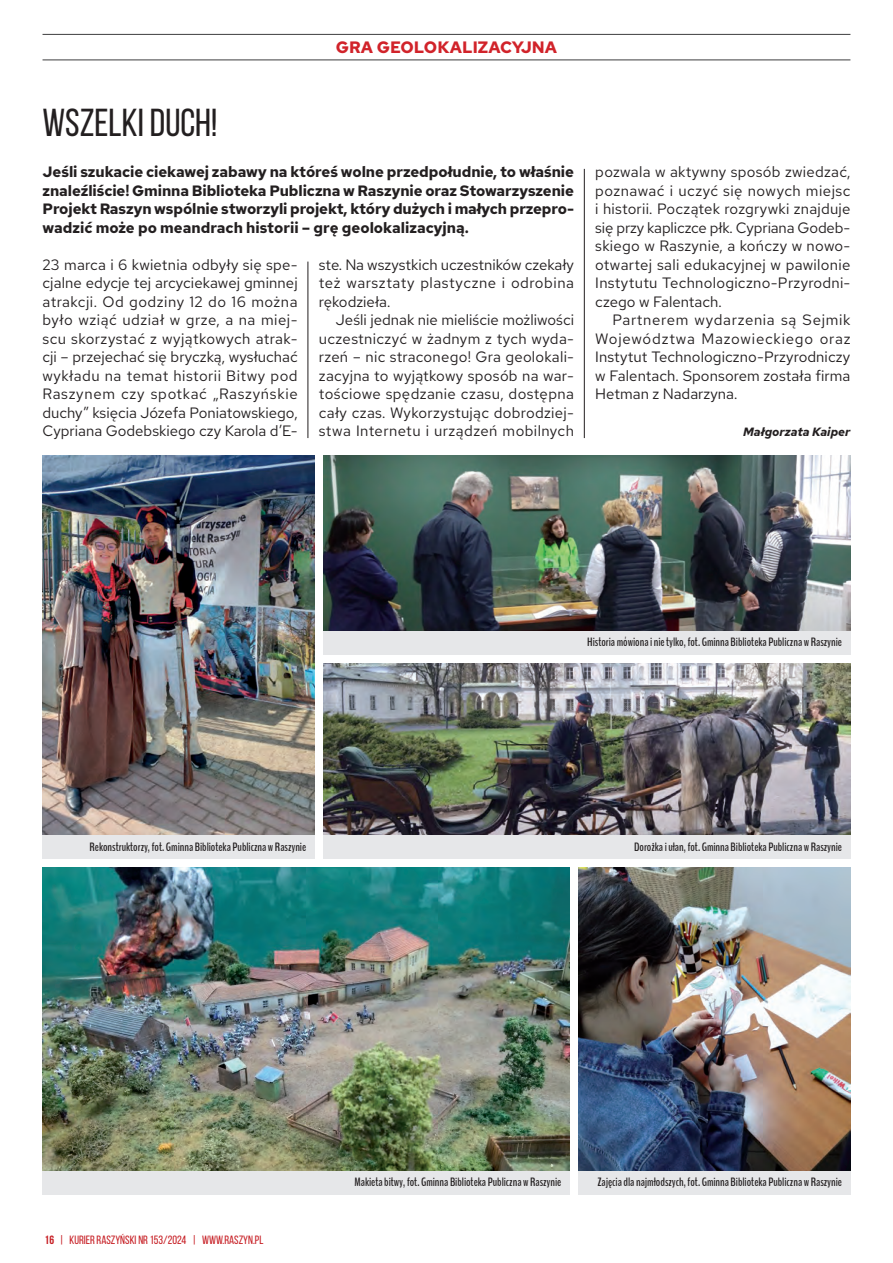
<style>
.page{position:relative;width:893px;height:1263px;background:#fff}
.page>*{position:absolute;margin:0;border:0;box-sizing:border-box;transform-origin:0 0}
._01_tytul{font:39px "Bebas Neue";color:#231f20}
.t1{font:700 16.5px "Red Hat Text";color:#d1232a}
._03_tekst{font:15px/18.5px "Red Hat Text";letter-spacing:.005em;color:#231f20;text-align:justify}
._03_tekst-2{font:700 15px/18.5px "Red Hat Text";color:#231f20;text-align:justify}
._04_podpis_zdjecia{font:700 12px "Bench Nine";color:#231f20}
.t2{font:12px "Bebas Neue";color:#c61c22}
._03_tekst-3{font:italic 700 12px "Red Hat Text";color:#231f20}
.s1{font-weight:700}
</style>
<div class="page">
<hr style="left:43px;top:34px;width:807px;height:1px;background:#3e3e3f">
<hr style="left:43px;top:60px;width:807px;height:1px;background:#3e3e3f">
<img style="left:323px;top:455px;width:527px;height:176px">
<div style="left:323px;top:631px;width:527px;height:24px;background:#e6e7e9"></div>
<img style="left:323px;top:663px;width:527px;height:173px">
<div style="left:323px;top:836px;width:527px;height:23px;background:#e6e7e9"></div>
<img style="left:43px;top:867px;width:527px;height:304px">
<div style="left:43px;top:1171px;width:527px;height:24px;background:#e6e7e9"></div>
<img style="left:43px;top:455px;width:272px;height:381px">
<div style="left:43px;top:836px;width:272px;height:23px;background:#e6e7e9"></div>
<img style="left:578px;top:867px;width:272px;height:304px">
<div style="left:578px;top:1171px;width:272px;height:24px;background:#e6e7e9"></div>
<hr style="left:308px;top:262px;width:1px;height:176px;background:#231f20">
<hr style="left:584px;top:169px;width:1px;height:269px;background:#231f20">
<p class="t1" style="left:336px;top:36px;width:223px">GRA GEOLOKALIZACYJNA</p>
<p class="_01_tytul" style="left:43px;top:101px;width:176px">WSZELKI DUCH!</p>
<p class="_03_tekst-2" style="left:43px;top:163px;width:533px">Jeśli szukacie ciekawej zabawy na któreś wolne przedpołudnie, to właśnie znaleźliście! Gminna Biblioteka Publiczna w Raszynie oraz Stowarzyszenie Projekt Raszyn wspólnie stworzyli projekt, który dużych i małych przepro&shy;wadzić może po meandrach historii – grę geolokalizacyjną.</p>
<p class="_03_tekst" style="left:43px;top:255px;width:257px">23 marca i 6 kwietnia odbyły się spe&shy;cjalne edycje tej arcyciekawej gminnej atrakcji. Od godziny 12 do 16 można było wziąć udział w grze, a na miej&shy;scu skorzystać z wyjątkowych atrak&shy;cji – przejechać się bryczką, wysłuchać wykładu na temat historii Bitwy pod Raszynem czy spotkać „Raszyńskie duchy” księcia Józefa Poniatowskiego, Cypriana Godebskiego czy Karola d’E-</p>
<p class="_03_tekst" style="left:319px;top:255px;width:257px">ste. Na wszystkich uczestników czekały też warsztaty plastyczne i odrobina rękodzieła.</p>
<p class="_03_tekst" style="left:319px;top:310px;width:257px;text-indent:17px">Jeśli jednak nie mieliście możliwości uczestniczyć w żadnym z tych wyda&shy;rzeń – nic straconego! Gra geolokali&shy;zacyjna to wyjątkowy sposób na war&shy;tościowe spędzanie czasu, dostępna cały czas. Wykorzystując dobrodziej&shy;stwa Internetu i urządzeń mobilnych</p>
<p class="_03_tekst" style="left:595px;top:162px;width:257px">pozwala w aktywny sposób zwiedzać, poznawać i uczyć się nowych miejsc i historii. Początek rozgrywki znajduje się przy kapliczce płk. Cypriana Godeb&shy;skiego w Raszynie, a kończy w nowo&shy;otwartej sali edukacyjnej w pawilonie Instytutu Technologiczno-Przyrodni&shy;czego w Falentach.</p>
<p class="_03_tekst" style="left:595px;top:310px;width:257px;text-indent:17px">Partnerem wydarzenia są Sejmik Województwa Mazowieckiego oraz Instytut Technologiczno-Przyrodniczy w Falentach. Sponsorem została firma Hetman z Nadarzyna.</p>
<p class="_03_tekst-3" style="left:743px;top:424px;width:109px">Małgorzata Kaiper</p>
<p class="_04_podpis_zdjecia" style="left:90px;top:839px;width:218px">Rekonstruktorzy, fot. Gminna Biblioteka Publiczna w Raszynie</p>
<p class="_04_podpis_zdjecia" style="left:587px;top:634px;width:256px">Historia mówiona inie tylko, fot. Gminna Biblioteka Publiczna w Raszynie</p>
<p class="_04_podpis_zdjecia" style="left:634px;top:839px;width:209px">Dorożka iułan, fot. Gminna Biblioteka Publiczna w Raszynie</p>
<p class="t2" style="left:45px;top:1233px;width:220px"><span class="s1">16</span> | KURIER RASZYŃSKI NR 153/2024 | WWW.RASZYN.PL</p>
<p class="_04_podpis_zdjecia" style="left:354px;top:1174px;width:208px">Makieta bitwy, fot. Gminna Biblioteka Publiczna w Raszynie</p>
<p class="_04_podpis_zdjecia" style="left:597px;top:1174px;width:246px">Zajęcia dla najmłodszych, fot. Gminna Biblioteka Publiczna w Raszynie</p>
</div>
